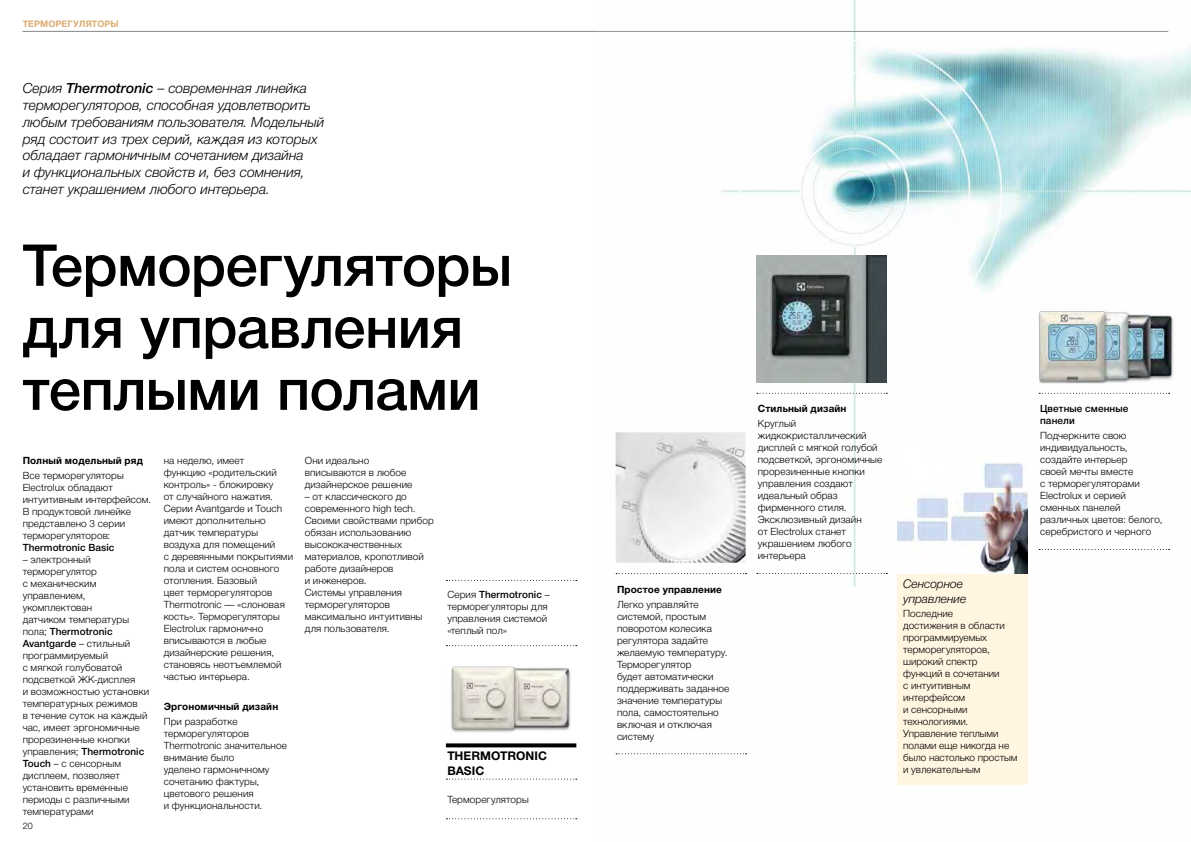
<style>
.page{position:relative;width:1191px;height:842px;background:#fff}
.page>*{position:absolute;margin:0;border:0;box-sizing:border-box;transform-origin:0 0}
.t1{font:500 58px/62px "Helvetica Neue LTCYR";letter-spacing:-.01em;color:#000}
.t2{font:italic 300 14px/16.8px "Helvetica Neue LTCYR";letter-spacing:-.005em;color:#000}
.t3{font:italic 300 12px/14.4px "Helvetica Neue LTCYR";letter-spacing:-.005em;color:#000}
.t4{font:700 12px/14.4px "Helvetica Neue LTCYR";color:#000}
.t5{font:300 10px/12px "Helvetica Neue LTCYR";letter-spacing:.01em;color:#000}
.t6{font:700 10px "Helvetica Neue LTCYR";letter-spacing:.015em;color:#000}
.t7{font:500 10px/12px "Helvetica Neue LTCYR";letter-spacing:.01em;color:#000}
.t8{font:700 9px "Helvetica Neue LTCYR";letter-spacing:.005em;color:#dbac71}
.t9{font:300 9px "Helvetica Neue LTCYR";color:#000}
.s1{font-weight:500}
</style>
<div class="page">
<img style="left:615px;top:0;width:576px;height:755px">
<svg style="left:446px;top:743px;width:130px;height:4px"></svg>
<svg style="left:446px;top:779px;width:131px;height:1px"></svg>
<svg style="left:446px;top:818px;width:131px;height:1px"></svg>
<svg style="left:446px;top:580px;width:131px;height:1px"></svg>
<svg style="left:446px;top:645px;width:131px;height:1px"></svg>
<img style="left:451px;top:666px;width:120px;height:66px">
<svg style="left:757px;top:393px;width:130px;height:1px"></svg>
<svg style="left:757px;top:573px;width:130px;height:1px"></svg>
<svg style="left:616px;top:573px;width:130px;height:1px"></svg>
<svg style="left:616px;top:753px;width:130px;height:1px"></svg>
<svg style="left:1039px;top:393px;width:130px;height:1px"></svg>
<svg style="left:1039px;top:549px;width:130px;height:1px"></svg>
<div style="left:897px;top:573px;width:131px;height:212px;background:#fff5e0"></div>
<img style="left:756px;top:255px;width:130px;height:128px">
<img style="left:615px;top:432px;width:130px;height:131px">
<img style="left:1038px;top:309px;width:139px;height:74px">
<img style="left:897px;top:443px;width:130px;height:130px">
<hr style="left:23px;top:31px;width:1145px;height:1px;background:#939598">
<p class="t8" style="left:23px;top:19px;width:97px">ТЕРМОРЕГУЛЯТОРЫ</p>
<p class="t2" style="left:23px;top:80px;width:303px">Серия <span class="s1">Thermotronic</span> – современная линейка терморегуляторов, способная удовлетворить любым требованиям пользователя. Модельный ряд состоит из трех серий, каждая из которых обладает гармоничным сочетанием дизайна<br>и функциональных свойств и, без сомнения, станет украшением любого интерьера.</p>
<h1 class="t1" style="left:23px;top:234px;width:491px">Терморегуляторы для управления теплыми полами</h1>
<p class="t6" style="left:23px;top:455px;width:122px">Полный модельный ряд</p>
<p class="t5" style="left:23px;top:469px;width:130px">Все терморегуляторы<br>Electrolux обладают интуитивным интерфейсом.<br>В продуктовой линейке представлено 3 серии терморегуляторов:</p>
<p class="t7" style="left:23px;top:541px;width:93px">Thermotronic Basiс</p>
<p class="t5" style="left:23px;top:553px;width:128px">– электронный терморегулятор<br>с механическим управлением, укомплектован<br>датчиком температуры пола; <span class="s1">Thermotronic<br>Avantgarde</span> – стильный программируемый<br>с мягкой голубоватой подсветкой ЖК-дисплея<br>и возможностью установки температурных режимов<br>в течение суток на каждый час, имеет эргономичные прорезиненные кнопки управления; <span class="s1">Thermotronic<br>Touch</span> – с сенсорным дисплеем, позволяет установить временные периоды с различными температурами</p>
<p class="t9" style="left:23px;top:821px;width:12px">20</p>
<p class="t5" style="left:164px;top:455px;width:131px">на неделю, имеет<br>функцию «родительский контроль» - блокировку<br>от случайного нажатия.<br>Серии Avantgarde и Touch имеют дополнительно датчик температуры воздуха для помещений<br>с деревянными покрытиями пола и систем основного отопления. Базовый<br>цвет терморегуляторов<br>Thermotronic — «слоновая кость». Терморегуляторы<br>Electrolux гармонично вписываются в любые дизайнерские решения, становясь неотъемлемой частью интерьера.</p>
<p class="t6" style="left:164px;top:701px;width:116px">Эргономичный дизайн</p>
<p class="t5" style="left:164px;top:715px;width:125px">При разработке терморегуляторов<br>Thermotronic значительное внимание было<br>уделено гармоничному сочетанию фактуры, цветового решения<br>и функциональности.</p>
<p class="t5" style="left:305px;top:455px;width:109px">Они идеально вписываются в любое дизайнерское решение</p>
<p class="t5" style="left:305px;top:491px;width:130px">– от классического до современного high tech.<br>Своими свойствами прибор обязан использованию высококачественных материалов, кропотливой работе дизайнеров<br>и инженеров.<br>Cистемы управления терморегуляторов максимально интуитивны для пользователя.</p>
<p class="t5" style="left:447px;top:589px;width:104px">Серия <span class="s1">Thermotronic</span> – терморегуляторы для управления системой «теплый пол»</p>
<p class="t4" style="left:447px;top:749px;width:101px">THERMOTRONIC<br>BASIC</p>
<p class="t5" style="left:447px;top:793px;width:83px">Терморегуляторы</p>
<p class="t6" style="left:617px;top:583px;width:106px">Простое управление</p>
<p class="t5" style="left:617px;top:598px;width:114px">Легко управляйте системой, простым поворотом колесика регулятора задайте желаемую температуру.<br>Терморегулятор<br>будет автоматически поддерживать заданное значение температуры пола, самостоятельно включая и отключая систему</p>
<p class="t6" style="left:758px;top:403px;width:90px">Стильный дизайн</p>
<p class="t5" style="left:758px;top:418px;width:126px">Круглый жидкокристаллический дисплей с мягкой голубой подсветкой, эргономичные прорезиненные кнопки управления создают идеальный образ фирменного стиля.<br>Эксклюзивный дизайн<br>от Electrolux станет украшением любого интерьера</p>
<p class="t3" style="left:903px;top:577px;width:65px">Сенсорное управление</p>
<p class="t5" style="left:903px;top:608px;width:116px">Последние<br>достижения в области программируемых терморегуляторов, широкий спектр функций в сочетании<br>с интуитивным интерфейсом<br>и сенсорными технологиями.<br>Управление теплыми полами еще никогда не было настолько простым и увлекательным</p>
<p class="t7" style="left:1040px;top:403px;width:90px">Цветные сменные панели</p>
<p class="t5" style="left:1040px;top:430px;width:124px">Подчеркните свою индивидуальность, создайте интерьер<br>своей мечты вместе<br>с терморегуляторами<br>Electrolux и серией сменных панелей различных цветов: белого, серебристого и черного</p>
</div>
